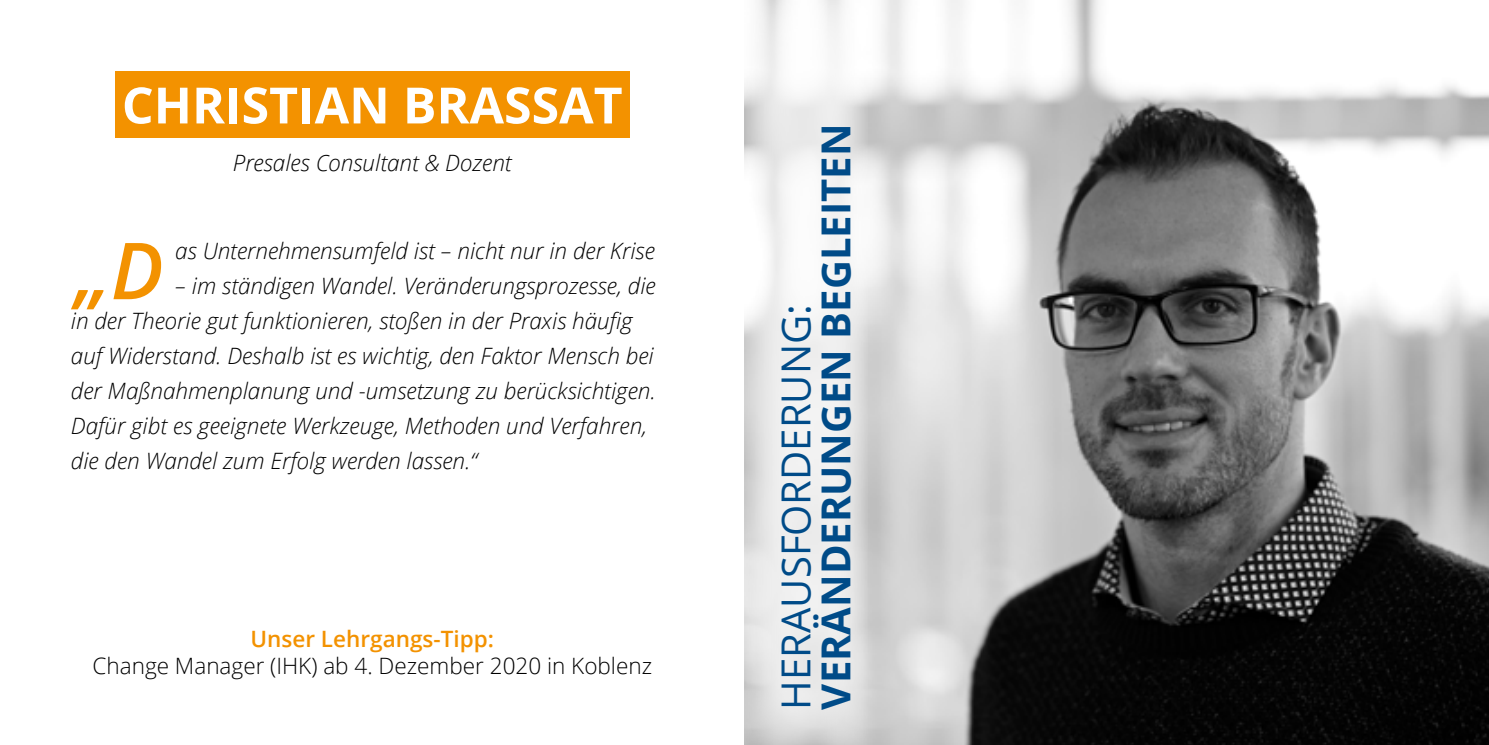
<style>
.page{position:relative;width:1489px;height:745px;background:#fff}
.page>*{position:absolute;margin:0;border:0;box-sizing:border-box;transform-origin:0 0}
.t1{font:italic 600 78.5px "Open Sans";color:#f39200}
.t2{font:700 50px "Open Sans";color:#fff}
.t3{font:700 40px "Open Sans";color:#004b88}
.t4{font:40px "Open Sans";color:#004b88}
.t5{font:italic 300 22.5px/35px "Open Sans";color:#000}
.t6{font:300 22.5px "Open Sans";color:#000}
.t7{font:600 22.5px "Open Sans";color:#f39200}
</style>
<div class="page">
<img style="left:744px;top:0;width:744px;height:744px">
<div style="left:115px;top:71px;width:514px;height:66px;background:#f39200"></div>
<svg style="left:746px;top:0;width:122px;height:744px;fill:#eee"></svg>
<h2 class="t2" style="left:122px;top:70px;width:502px">CHRISTIAN BRASSAT</h2>
<p class="t5" style="left:233px;top:144px;width:280px">Presales Consultant &amp; Dozent</p>
<h1 class="t1" style="left:75px;top:217px;width:90px">„D</h1>
<p class="t5" style="left:175px;top:232px;width:481px">as Unternehmensumfeld ist – nicht nur in der Krise</p>
<p class="t5" style="left:71px;top:267px;width:586px;text-indent:104px">– im ständigen Wandel. Veränderungsprozesse, die in der Theorie gut funktionieren, stoßen in der Praxis häufig auf Widerstand. Deshalb ist es wichtig, den Faktor Mensch bei der Maßnahmenplanung und -umsetzung zu berücksichtigen.<br>Dafür gibt es geeignete Werkzeuge, Methoden und Verfahren, die den Wandel zum Erfolg werden lassen.“</p>
<p class="t7" style="left:250px;top:623px;width:245px">Unser Lehrgangs-Tipp:</p>
<p class="t6" style="left:92px;top:650px;width:561px">Change Manager (IHK) ab 4. Dezember 2020 in Koblenz</p>
<h3 class="t3" style="left:807px;top:709px;width:586px;rotate:-90deg">VERÄNDERUNGEN BEGLEITEN</h3>
<h3 class="t4" style="left:768px;top:709px;width:406px;rotate:-90deg">HERAUSFORDERUNG:</h3>
</div>
